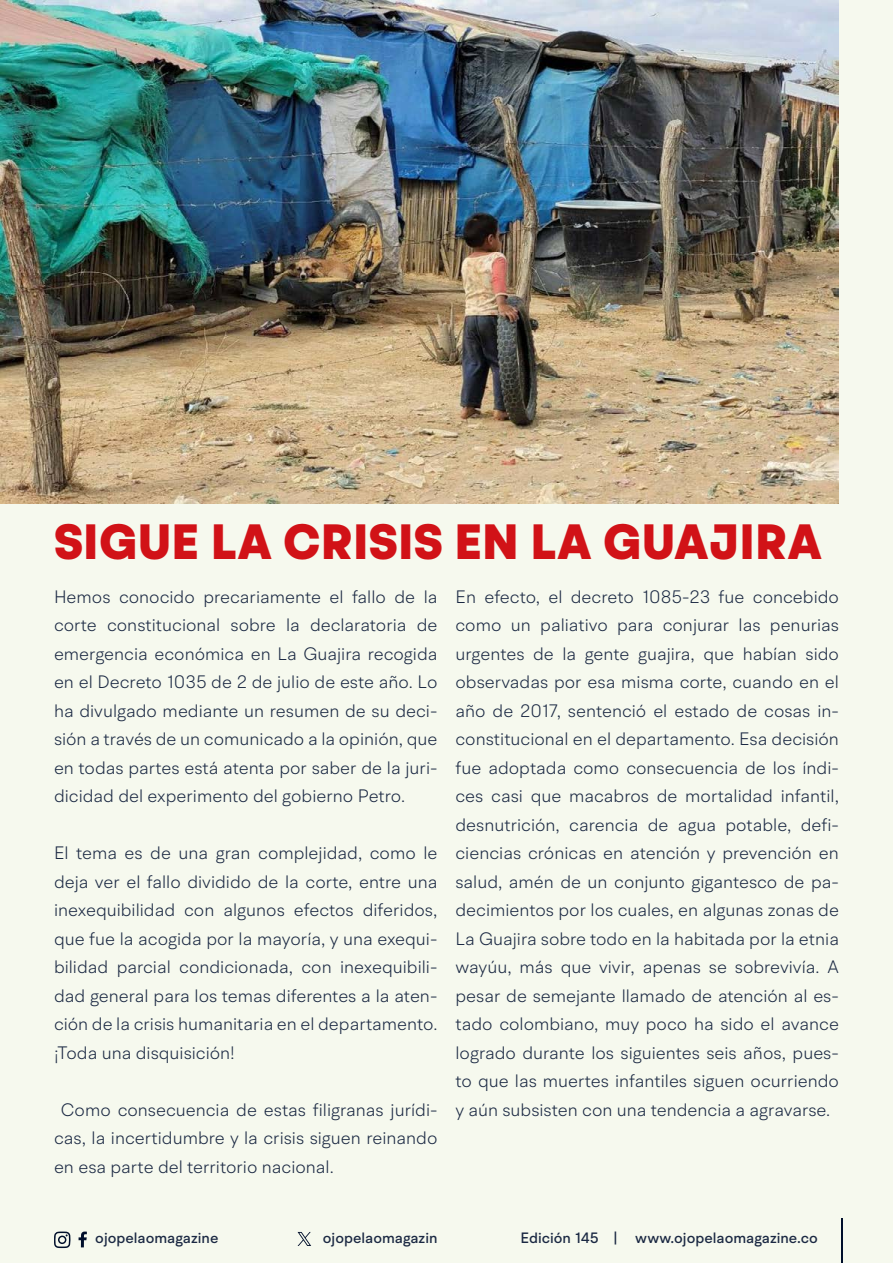
<style>
.page{position:relative;width:893px;height:1263px;background:#f6f9ee}
.page>*{position:absolute;margin:0;border:0;box-sizing:border-box;transform-origin:0 0}
.t1{font:900 49.5px "BR Hendrix";letter-spacing:.005em;color:#d11217}
.t2{font:300 18px/28.5px "BR Hendrix";color:#1b2943;text-align:justify}
.t3{font:500 15px "BR Hendrix";color:#1b2943}
</style>
<div class="page">
<svg style="left:79px;top:1231px;width:8px;height:16px"></svg>
<svg style="left:54px;top:1231px;width:17px;height:17px"></svg>
<hr style="left:841px;top:1219px;width:1px;height:44px;background:#000f2b">
<svg style="left:298px;top:1232px;width:13px;height:14px"></svg>
<img style="left:0;top:0;width:839px;height:503px">
<h1 class="t1" style="left:54px;top:511px;width:769px">SIGUE LA CRISIS EN LA GUAJIRA</h1>
<p class="t2" style="left:54px;top:582px;width:385px">Hemos conocido precariamente el fallo de la corte constitucional sobre la declaratoria de emergencia económica en La Guajira recogida en el Decreto 1035 de 2 de julio de este año. Lo ha divulgado mediante un resumen de su deci&shy;sión a través de un comunicado a la opinión, que en todas partes está atenta por saber de la juri&shy;dicidad del experimento del gobierno Petro.</p>
<p class="t2" style="left:54px;top:839px;width:385px">El tema es de una gran complejidad, como le deja ver el fallo dividido de la corte, entre una inexequibilidad con algunos efectos diferidos, que fue la acogida por la mayoría, y una exequi&shy;bilidad parcial condicionada, con inexequibili&shy;dad general para los temas diferentes a la aten&shy;ción de la crisis humanitaria en el departamento. ¡Toda una disquisición!</p>
<p class="t2" style="left:54px;top:1095px;width:385px;text-indent:7px">Como consecuencia de estas filigranas jurídi&shy;cas, la incertidumbre y la crisis siguen reinando en esa parte del territorio nacional.</p>
<p class="t2" style="left:455px;top:582px;width:385px">En efecto, el decreto 1085-23 fue concebido como un paliativo para conjurar las penurias urgentes de la gente guajira, que habían sido observadas por esa misma corte, cuando en el año de 2017, sentenció el estado de cosas in&shy;constitucional en el departamento. Esa decisión fue adoptada como consecuencia de los índi&shy;ces casi que macabros de mortalidad infantil, desnutrición, carencia de agua potable, defi&shy;ciencias crónicas en atención y prevención en salud, amén de un conjunto gigantesco de pa&shy;decimientos por los cuales, en algunas zonas de La Guajira sobre todo en la habitada por la etnia wayúu, más que vivir, apenas se sobrevivía. A pesar de semejante llamado de atención al es&shy;tado colombiano, muy poco ha sido el avance logrado durante los siguientes seis años, pues&shy;to que las muertes infantiles siguen ocurriendo y aún subsisten con una tendencia a agravarse.</p>
<p class="t3" style="left:95px;top:1229px;width:125px">ojopelaomagazine</p>
<p class="t3" style="left:323px;top:1229px;width:116px">ojopelaomagazin</p>
<p class="t3" style="left:521px;top:1229px;width:299px">Edición 145 | www.ojopelaomagazine.co</p>
</div>
